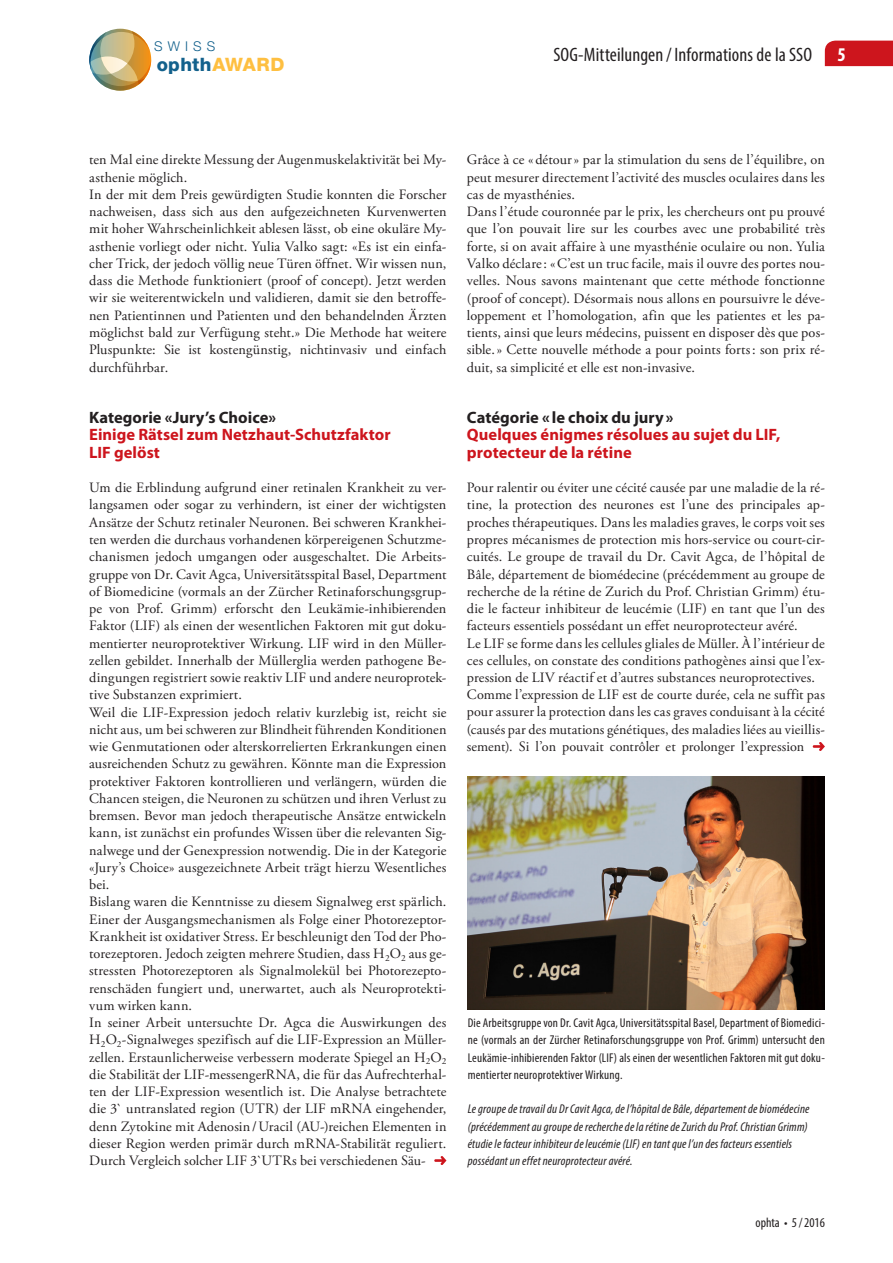
<style>
.page{position:relative;width:893px;height:1263px;background:#fff}
.page>*{position:absolute;margin:0;border:0;box-sizing:border-box;transform-origin:0 0}
.t1{font:condensed 19.5px "Myriad Pro";letter-spacing:.005em;color:#231f20}
.t2{font:700 condensed 19.5px "Myriad Pro";color:#fff}
.t3{font:800 18.45px "Helvetica Neue";letter-spacing:.02em;color:#13618c}
.t4{font:700 16.5px/17.2px "Myriad Pro";letter-spacing:.005em;color:#cd151d}
.t5{font:700 16.5px "Myriad Pro";color:#231f20}
.t6{font:14.25px/17.2px "Adobe Garamond Pro";letter-spacing:.01em;color:#231f20}
.t7{font:condensed 13.5px "Myriad Pro";color:#231f20}
.t8{font:300 13.5px "Helvetica Neue";letter-spacing:.38em;color:#13618c}
.t9{font:condensed 12.75px/17.2px "Myriad Pro";letter-spacing:.015em;color:#231f20;text-align:justify}
.t10{font:italic condensed 12.75px/17.2px "Myriad Pro";letter-spacing:.015em;color:#231f20}
.s1{color:#febf41}
</style>
<div class="page">
<div style="left:825px;top:41px;width:68px;height:25px;background:#cd151d"></div>
<svg style="left:89px;top:29px;width:62px;height:62px"></svg>
<img style="left:468px;top:777px;width:357px;height:233px">
<svg style="left:813px;top:742px;width:12px;height:9px"></svg>
<svg style="left:434px;top:1156px;width:12px;height:9px"></svg>
<p class="t8" style="left:154px;top:38px;width:63px">SWISS</p>
<p class="t3" style="left:157px;top:53px;width:129px">ophth<span class="s1">AWARD</span></p>
<h1 class="t1" style="left:553px;top:43px;width:260px">SOG-Mitteilungen / Informations de la SSO</h1>
<h1 class="t2" style="left:838px;top:42px;width:10px">5</h1>
<p class="t6" style="left:89px;top:152px;width:359px">ten Mal eine direkte Messung der Augenmuskelaktivität bei My&shy;asthenie möglich.<br>In der mit dem Preis gewürdigten Studie konnten die Forscher nachweisen, dass sich aus den aufgezeichneten Kurvenwerten mit hoher Wahrscheinlichkeit ablesen lässt, ob eine okuläre My&shy;asthenie vorliegt oder nicht. Yulia Valko sagt: «Es ist ein einfa&shy;cher Trick, der jedoch völlig neue Türen öffnet. Wir wissen nun, dass die Methode funktioniert (proof of concept). Jetzt werden wir sie weiterentwickeln und validieren, damit sie den betroffe&shy;nen Patientinnen und Patienten und den behandelnden Ärzten möglichst bald zur Verfügung steht.» Die Methode hat weitere Pluspunkte: Sie ist kostengünstig, nichtinvasiv und einfach durchführbar.</p>
<p class="t5" style="left:89px;top:408px;width:189px">Kategorie «Jury’s Choice»</p>
<p class="t4" style="left:89px;top:426px;width:303px">Einige Rätsel zum Netzhaut-Schutzfaktor<br>LIF gelöst</p>
<p class="t6" style="left:89px;top:480px;width:359px">Um die Erblindung aufgrund einer retinalen Krankheit zu ver&shy;langsamen oder sogar zu verhindern, ist einer der wichtigsten Ansätze der Schutz retinaler Neuronen. Bei schweren Krankhei&shy;ten werden die durchaus vorhandenen körpereigenen Schutzme&shy;chanismen jedoch umgangen oder ausgeschaltet. Die Arbeits&shy;gruppe von Dr. Cavit Agca, Universitätsspital Basel, Department of Biomedicine (vormals an der Zürcher Retinaforschungsgrup&shy;pe von Prof. Grimm) erforscht den Leukämie-inhibierenden Faktor (LIF) als einen der wesentlichen Faktoren mit gut doku&shy;mentierter neuroprotektiver Wirkung. LIF wird in den Müller&shy;zellen gebildet. Innerhalb der Müllerglia werden pathogene Be&shy;dingungen registriert sowie reaktiv LIF und andere neuroprotek&shy;tive Substanzen exprimiert.<br>Weil die LIF-Expression jedoch relativ kurzlebig ist, reicht sie nicht aus, um bei schweren zur Blindheit führenden Konditionen wie Genmutationen oder alterskorrelierten Erkrankungen einen ausreichenden Schutz zu gewähren. Könnte man die Expression protektiver Faktoren kontrollieren und verlängern, würden die Chancen steigen, die Neuronen zu schützen und ihren Verlust zu bremsen. Bevor man jedoch therapeutische Ansätze entwickeln kann, ist zunächst ein profundes Wissen über die relevanten Sig&shy;nalwege und der Genexpression notwendig. Die in der Kategorie «Jury’s Choice» ausgezeichnete Arbeit trägt hierzu Wesentliches bei.<br>Bislang waren die Kenntnisse zu diesem Signalweg erst spärlich.<br>Einer der Ausgangsmechanismen als Folge einer Photorezeptor-Krankheit ist oxidativer Stress. Er beschleunigt den Tod der Pho&shy;torezeptoren. Jedoch zeigten mehrere Studien, dass H<sub>2</sub>O<sub>2</sub> aus ge&shy;stressten Photorezeptoren als Signalmolekül bei Photorezepto&shy;renschäden fungiert und, unerwartet, auch als Neuroprotekti&shy;vum wirken kann.<br>In seiner Arbeit untersuchte Dr. Agca die Auswirkungen des H<sub>2</sub>O<sub>2</sub>-Signalweges spezifisch auf die LIF-Expression an Müller&shy;zellen. Erstaunlicherweise verbessern moderate Spiegel an H<sub>2</sub>O<sub>2 </sub>die Stabilität der LIF-messengerRNA, die für das Aufrechterhal&shy;ten der LIF-Expression wesentlich ist. Die Analyse betrachtete die 3` untranslated region (UTR) der LIF mRNA eingehender, denn Zytokine mit Adenosin/Uracil (AU-)reichen Elementen in dieser Region werden primär durch mRNA-Stabilität reguliert.<br>Durch Vergleich solcher LIF 3`UTRs bei verschiedenen Säu-</p>
<p class="t6" style="left:467px;top:152px;width:360px">Grâce à ce «détour» par la stimulation du sens de l’équilibre, on peut mesurer directement l’activité des muscles oculaires dans les cas de myasthénies.<br>Dans l’étude couronnée par le prix, les chercheurs ont pu prouvé que l’on pouvait lire sur les courbes avec une probabilité très forte, si on avait affaire à une myasthénie oculaire ou non. Yulia Valko déclare: «C’est un truc facile, mais il ouvre des portes nou&shy;velles. Nous savons maintenant que cette méthode fonctionne (proof of concept). Désormais nous allons en poursuivre le déve&shy;loppement et l’homologation, afin que les patientes et les pa&shy;tients, ainsi que leurs médecins, puissent en disposer dès que pos&shy;sible.» Cette nouvelle méthode a pour points forts: son prix ré&shy;duit, sa simplicité et elle est non-invasive.</p>
<p class="t5" style="left:467px;top:408px;width:208px">Catégorie « le choix du jury»</p>
<p class="t4" style="left:467px;top:426px;width:315px">Quelques énigmes résolues au sujet du LIF, protecteur de la rétine</p>
<p class="t6" style="left:467px;top:480px;width:360px">Pour ralentir ou éviter une cécité causée par une maladie de la ré&shy;tine, la protection des neurones est l’une des principales ap&shy;proches thérapeutiques. Dans les maladies graves, le corps voit ses propres mécanismes de protection mis hors-service ou court-cir&shy;cuités. Le groupe de travail du Dr. Cavit Agca, de l’hôpital de Bâle, département de biomédecine (précédemment au groupe de recherche de la rétine de Zurich du Prof. Christian Grimm) étu&shy;die le facteur inhibiteur de leucémie (LIF) en tant que l’un des facteurs essentiels possédant un effet neuroprotecteur avéré.<br>Le LIF se forme dans les cellules gliales de Müller. À l’intérieur de ces cellules, on constate des conditions pathogènes ainsi que l’ex&shy;pression de LIV réactif et d’autres substances neuroprotectives.<br>Comme l’expression de LIF est de courte durée, cela ne suffit pas pour assurer la protection dans les cas graves conduisant à la cécité (causés par des mutations génétiques, des maladies liées au vieillis&shy;sement). Si l’on pouvait contrôler et prolonger l’expression</p>
<p class="t9" style="left:468px;top:1014px;width:359px">Die Arbeitsgruppe von Dr. Cavit Agca, Universitätsspital Basel, Department of Biomedici&shy;ne (vormals an der Zürcher Retinaforschungsgruppe von Prof. Grimm) untersucht den Leukämie-inhibierenden Faktor (LIF) als einen der wesentlichen Faktoren mit gut doku&shy;mentierter neuroprotektiver Wirkung.</p>
<p class="t10" style="left:468px;top:1100px;width:343px">Le groupe de travail du Dr Cavit Agca, de l’hôpital de Bâle, département de biomédecine (précédemment au groupe de recherche de la rétine de Zurich du Prof. Christian Grimm) étudie le facteur inhibiteur de leucémie (LIF) en tant que l’un des facteurs essentiels possédant un effet neuroprotecteur avéré.</p>
<p class="t7" style="left:755px;top:1214px;width:71px">ophta • 5/2016</p>
</div>
